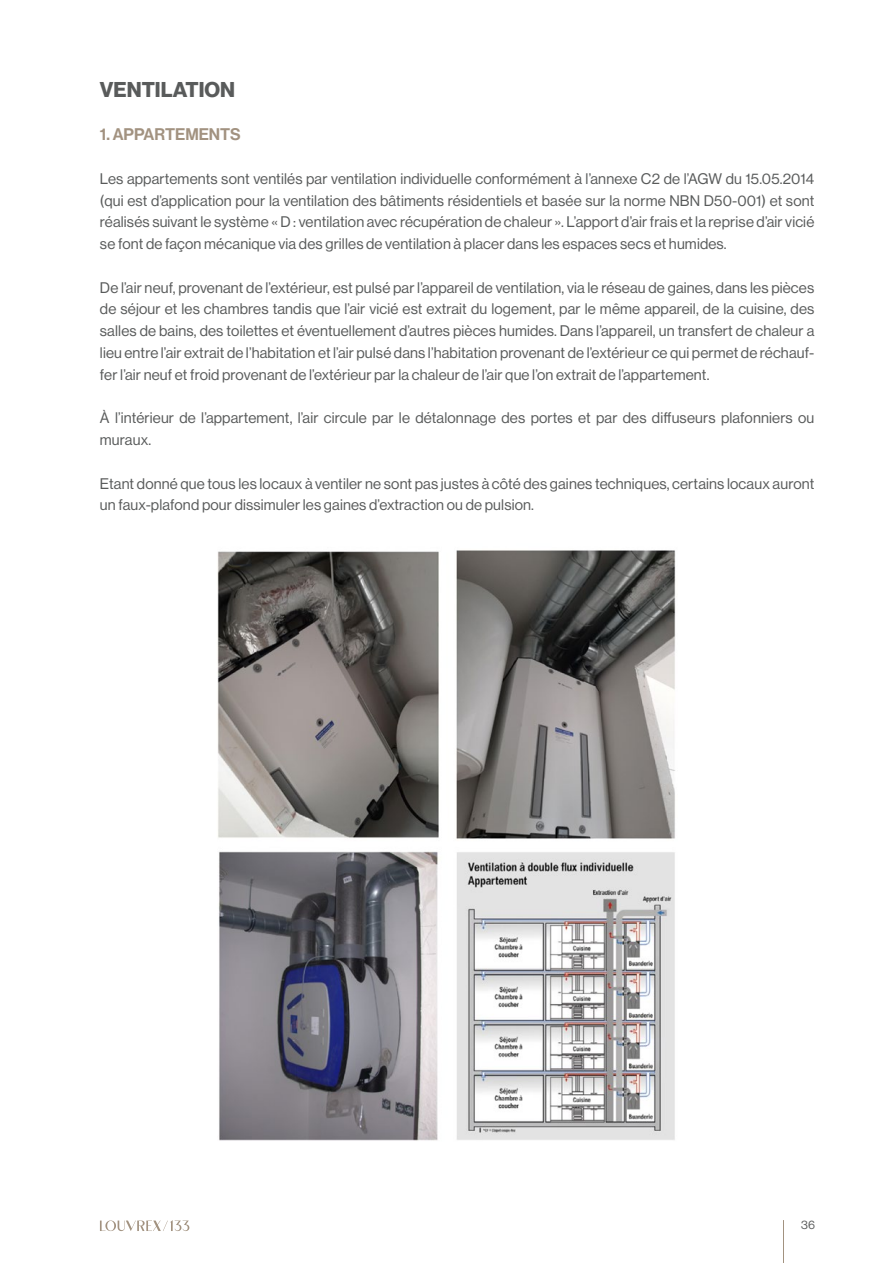
<style>
.page{position:relative;width:893px;height:1263px;background:#fff}
.page>*{position:absolute;margin:0;border:0;box-sizing:border-box;transform-origin:0 0}
.t1{font:21px "N Haas Grotesk DS Pro 75 Bd";color:#595b5b}
.t2{font:16.5px "N Haas Grotesk DS Pro 65 Md";color:#a29280}
.t3{font:15px/21.8px "N Haas Grotesk DS Pro 55 Rg";letter-spacing:.01em;color:#595b5b;text-align:justify}
.t4{font:12px "N Haas Grotesk DS Pro 55 Rg";color:#595b5b}
</style>
<div class="page">
<svg style="left:100px;top:1220px;width:89px;height:11px"></svg>
<hr style="left:100px;top:1202px;width:715px;height:1px;background:#a29280">
<hr style="left:783px;top:1220px;width:1px;height:43px;background:#a29280">
<img style="left:217px;top:550px;width:459px;height:591px">
<h1 class="t1" style="left:100px;top:77px;width:137px">VENTILATION</h1>
<p class="t2" style="left:100px;top:125px;width:142px">1. APPARTEMENTS</p>
<p class="t3" style="left:100px;top:168px;width:716px">Les appartements sont ventilés par ventilation individuelle conformément à l’annexe C2 de l’AGW du 15.05.2014 (qui est d’application pour la ventilation des bâtiments résidentiels et basée sur la norme NBN D50-001) et sont réalisés suivant le système « D : ventilation avec récupération de chaleur ». L’apport d’air frais et la reprise d’air vicié se font de façon mécanique via des grilles de ventilation à placer dans les espaces secs et humides.</p>
<p class="t3" style="left:100px;top:277px;width:716px">De l’air neuf, provenant de l’extérieur, est pulsé par l’appareil de ventilation, via le réseau de gaines, dans les pièces de séjour et les chambres tandis que l’air vicié est extrait du logement, par le même appareil, de la cuisine, des salles de bains, des toilettes et éventuellement d’autres pièces humides. Dans l’appareil, un transfert de chaleur a lieu entre l’air extrait de l’habitation et l’air pulsé dans l’habitation provenant de l’extérieur ce qui permet de réchauf&shy;fer l’air neuf et froid provenant de l’extérieur par la chaleur de l’air que l’on extrait de l’appartement.</p>
<p class="t3" style="left:100px;top:407px;width:716px">À l’intérieur de l’appartement, l’air circule par le détalonnage des portes et par des diffuseurs plafonniers ou muraux.</p>
<p class="t3" style="left:100px;top:472px;width:716px">Etant donné que tous les locaux à ventiler ne sont pas justes à côté des gaines techniques, certains locaux auront un faux-plafond pour dissimuler les gaines d’extraction ou de pulsion.</p>
<p class="t4" style="left:801px;top:1218px;width:15px">36</p>
</div>
